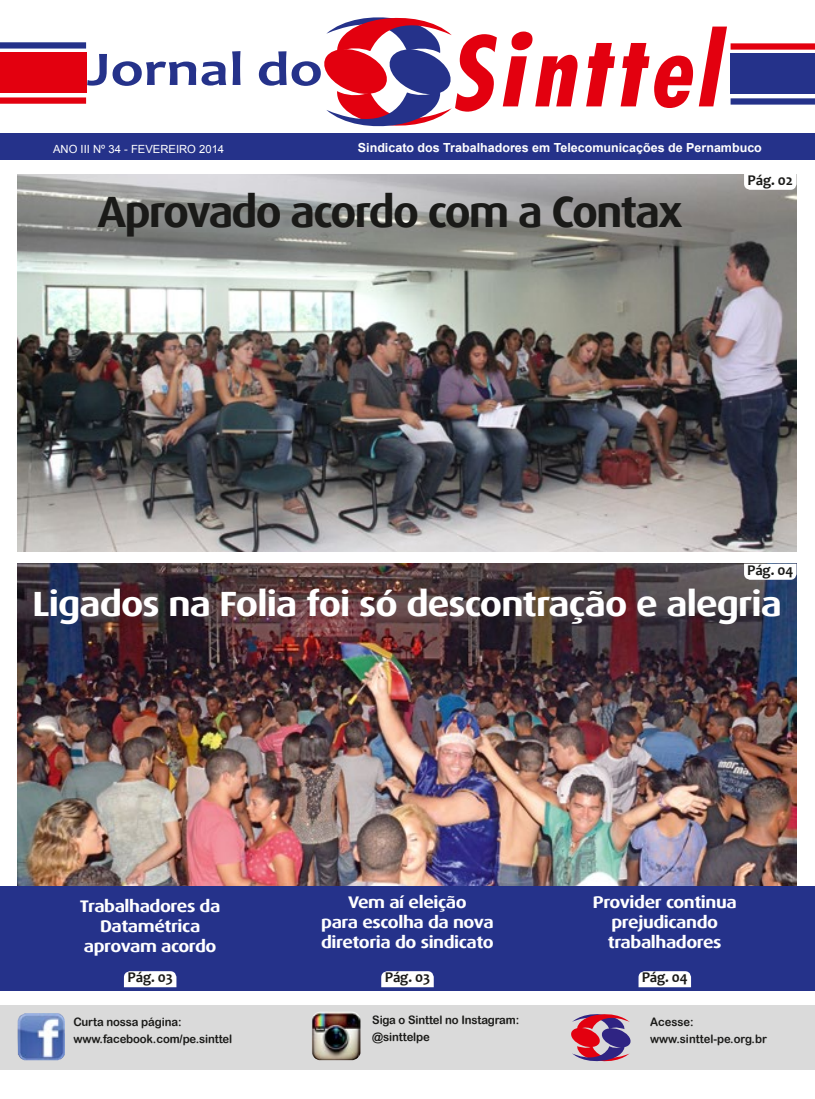
<style>
.page{position:relative;width:815px;height:1099px;background:#fff}
.page>*{position:absolute;margin:0;border:0;box-sizing:border-box;transform-origin:0 0}
.t1{font:700 48.75px "Candara";color:#25328a;scale:1.22 1}
.t2{font:700 43.75px "Dax Wide";letter-spacing:-.04em;color:#1a1a18;scale:.91 1}
.t3{font:700 35px "Dax Wide";letter-spacing:-.025em;color:#fff}
.t4{font:700 16.75px/20px "Dax Wide";letter-spacing:-.025em;color:#fff;text-align:center}
.t5{font:700 15px "Candara";letter-spacing:-.01em;color:#1a1a18}
.t6{font:700 12.5px "Arial";color:#fff}
.t7{font:11.62px/17px "Arial Rounded MT Bold";letter-spacing:-.01em;color:#1a1a18}
.t8{font:11.62px/17px "Arial Rounded MT Bold";letter-spacing:-.01em;color:#1a1a18;scale:.96 1}
.t9{font:11.25px "Arial";color:#fff}
</style>
<div class="page">
<img style="left:18px;top:563px;width:779px;height:323px">
<img style="left:17px;top:174px;width:780px;height:377px">
<div style="left:0;top:133px;width:815px;height:26px;background:#25328a"></div>
<div style="left:0;top:42px;width:86px;height:7px;background:#25328a"></div>
<div style="left:0;top:97px;width:86px;height:7px;background:#e3000f"></div>
<div style="left:0;top:52px;width:86px;height:41px;background:#e3000f"></div>
<div style="left:731px;top:98px;width:84px;height:7px;background:#25328a"></div>
<div style="left:731px;top:43px;width:84px;height:7px;background:#e3000f"></div>
<div style="left:731px;top:53px;width:84px;height:41px;background:#25328a"></div>
<svg style="left:699px;top:27px;width:28px;height:79px"></svg>
<svg style="left:621px;top:43px;width:72px;height:65px"></svg>
<svg style="left:586px;top:43px;width:29px;height:63px"></svg>
<svg style="left:503px;top:32px;width:75px;height:74px"></svg>
<svg style="left:324px;top:17px;width:173px;height:110px"></svg>
<div style="left:0;top:886px;width:815px;height:105px;background:#25328a"></div>
<svg style="left:639px;top:971px;width:52px;height:16px"></svg>
<svg style="left:381px;top:971px;width:53px;height:16px"></svg>
<svg style="left:124px;top:971px;width:52px;height:16px"></svg>
<svg style="left:744px;top:174px;width:53px;height:16px"></svg>
<svg style="left:744px;top:563px;width:53px;height:16px"></svg>
<div style="left:0;top:1005px;width:815px;height:64px;background:#dadada"></div>
<img style="left:18px;top:1013px;width:47px;height:47px">
<img style="left:312px;top:1011px;width:48px;height:49px">
<svg style="left:571px;top:1014px;width:60px;height:48px"></svg>
<h1 class="t1" style="left:87px;top:39px;width:195px">Jornal do</h1>
<p class="t9" style="left:53px;top:141px;width:173px">ANO III Nº 34 - FEVEREIRO 2014</p>
<p class="t6" style="left:358px;top:140px;width:406px">Sindicato dos Trabalhadores em Telecomunicações de Pernambuco</p>
<h2 class="t2" style="left:97px;top:187px;width:645px">Aprovado acordo com a Contax</h2>
<p class="t5" style="left:748px;top:170px;width:47px">Pág. 02</p>
<p class="t5" style="left:747px;top:560px;width:48px">Pág. 04</p>
<h3 class="t3" style="left:32px;top:584px;width:751px">Ligados na Folia foi só descontração e alegria</h3>
<p class="t4" style="left:80px;top:896px;width:142px">Trabalhadores da<br>Datamétrica aprovam acordo</p>
<p class="t4" style="left:593px;top:892px;width:145px">Provider continua prejudicando trabalhadores</p>
<p class="t4" style="left:321px;top:892px;width:174px">Vem aí eleição<br>para escolha da nova diretoria do sindicato</p>
<p class="t5" style="left:128px;top:967px;width:47px">Pág. 03</p>
<p class="t5" style="left:385px;top:967px;width:47px">Pág. 03</p>
<p class="t5" style="left:642px;top:967px;width:48px">Pág. 04</p>
<p class="t7" style="left:73px;top:1013px;width:160px">Curta nossa página: www.facebook.com/pe.sinttel</p>
<p class="t7" style="left:372px;top:1011px;width:149px">Siga o Sinttel no Instagram: @sinttelpe</p>
<p class="t8" style="left:650px;top:1013px;width:123px">Acesse: www.sinttel-pe.org.br</p>
</div>
